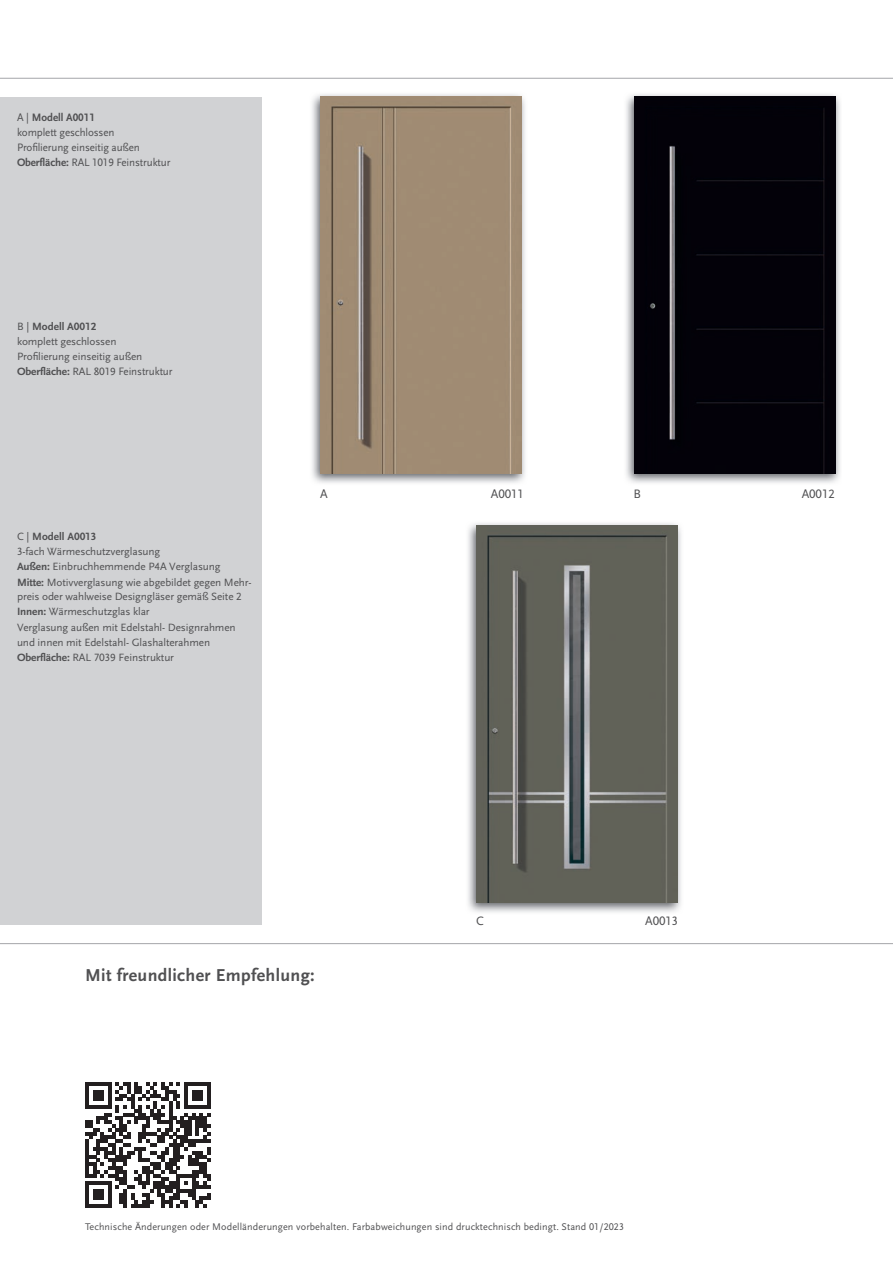
<style>
.page{position:relative;width:893px;height:1263px;background:#fff}
.page>*{position:absolute;margin:0;border:0;box-sizing:border-box;transform-origin:0 0}
.t1{font:700 18px "Scala Sans LF";letter-spacing:.02em;color:#505052}
.t2{font:12.75px "Scala Sans Caps";color:#505052}
.t3{font:12.75px "Scala Sans";color:#505052}
.t4{font:11.25px/15px "Scala Sans";letter-spacing:-.01em;color:#505052}
.t5{font:10.95px/15px "Scala Sans";letter-spacing:-.01em;color:#505052}
.t6{font:10.2px "Scala Sans LF";letter-spacing:.01em;color:#505052}
.s1{font-weight:700}
.s2{font-family:"Scala Sans Figures";font-weight:700}
.s3{font-family:"Scala Sans Caps"}
.s4{font-weight:700;font-size:10.95px}
.s5{font-size:10.95px}
.s6{font-family:"Scala Sans Caps";font-size:10.95px}
.s7{font-family:"Scala Sans"}
</style>
<div class="page">
<img style="left:626px;top:94px;width:214px;height:389px">
<div style="left:635px;top:97px;width:201px;height:376px;background:#030109"></div>
<img style="left:468px;top:523px;width:213px;height:390px">
<img style="left:477px;top:526px;width:200px;height:376px">
<img style="left:312px;top:94px;width:213px;height:389px">
<img style="left:320px;top:97px;width:201px;height:376px">
<div style="left:0;top:97px;width:262px;height:827px;background:#d1d2d4"></div>
<svg style="left:85px;top:1082px;width:126px;height:126px"></svg>
<hr style="left:0;top:78px;width:893px;height:1px;background:#a4a5a9">
<hr style="left:0;top:943px;width:893px;height:1px;background:#a4a5a9">
<p class="t4" style="left:17px;top:110px;width:155px">A | <span class="s1">Modell A</span><span class="s2">0011<br></span>komplett geschlossen<br>Profilierung einseitig außen<br><span class="s1">Oberfläche:</span> RAL <span class="s3">1019</span> Feinstruktur</p>
<p class="t5" style="left:17px;top:319px;width:127px">B | <span class="s1">Modell A</span><span class="s2">0012<br></span>komplett geschlossen<br>Profilierung einseitig außen</p>
<p class="t4" style="left:17px;top:364px;width:157px"><span class="s4">Oberfläche:</span> <span class="s5">RAL</span> <span class="s6">8019</span> Feinstruktur</p>
<p class="t5" style="left:17px;top:530px;width:236px">C | <span class="s1">Modell A</span><span class="s2">0013<br></span><span class="s3">3</span>-fach Wärmeschutzverglasung<br><span class="s1">Außen:</span> Einbruchhemmende P<span class="s3">4</span>A Verglasung<br><span class="s1">Mitte:</span> Motivverglasung wie abgebildet gegen Mehr&shy;preis oder wahlweise Designgläser gemäß Seite <span class="s3">2<br></span><span class="s1">Innen:</span> Wärmeschutzglas klar<br>Verglasung außen mit Edelstahl- Designrahmen und innen mit Edelstahl- Glashalterahmen <span class="s1">Oberfläche:</span> RAL <span class="s3">7039</span> Feinstruktur</p>
<p class="t3" style="left:320px;top:487px;width:9px">A</p>
<p class="t2" style="left:491px;top:487px;width:35px"><span class="s7">A</span>0011</p>
<p class="t3" style="left:634px;top:487px;width:9px">B</p>
<p class="t2" style="left:802px;top:487px;width:35px"><span class="s7">A</span>0012</p>
<p class="t3" style="left:476px;top:913px;width:9px">C</p>
<p class="t2" style="left:645px;top:913px;width:35px"><span class="s7">A</span>0013</p>
<h1 class="t1" style="left:85px;top:965px;width:231px">Mit freundlicher Empfehlung:</h1>
<p class="t6" style="left:85px;top:1221px;width:540px">Technische Änderungen oder Modelländerungen vorbehalten. Farbabweichungen sind drucktechnisch bedingt. Stand 01/<span class="s3">2023</span></p>
</div>
